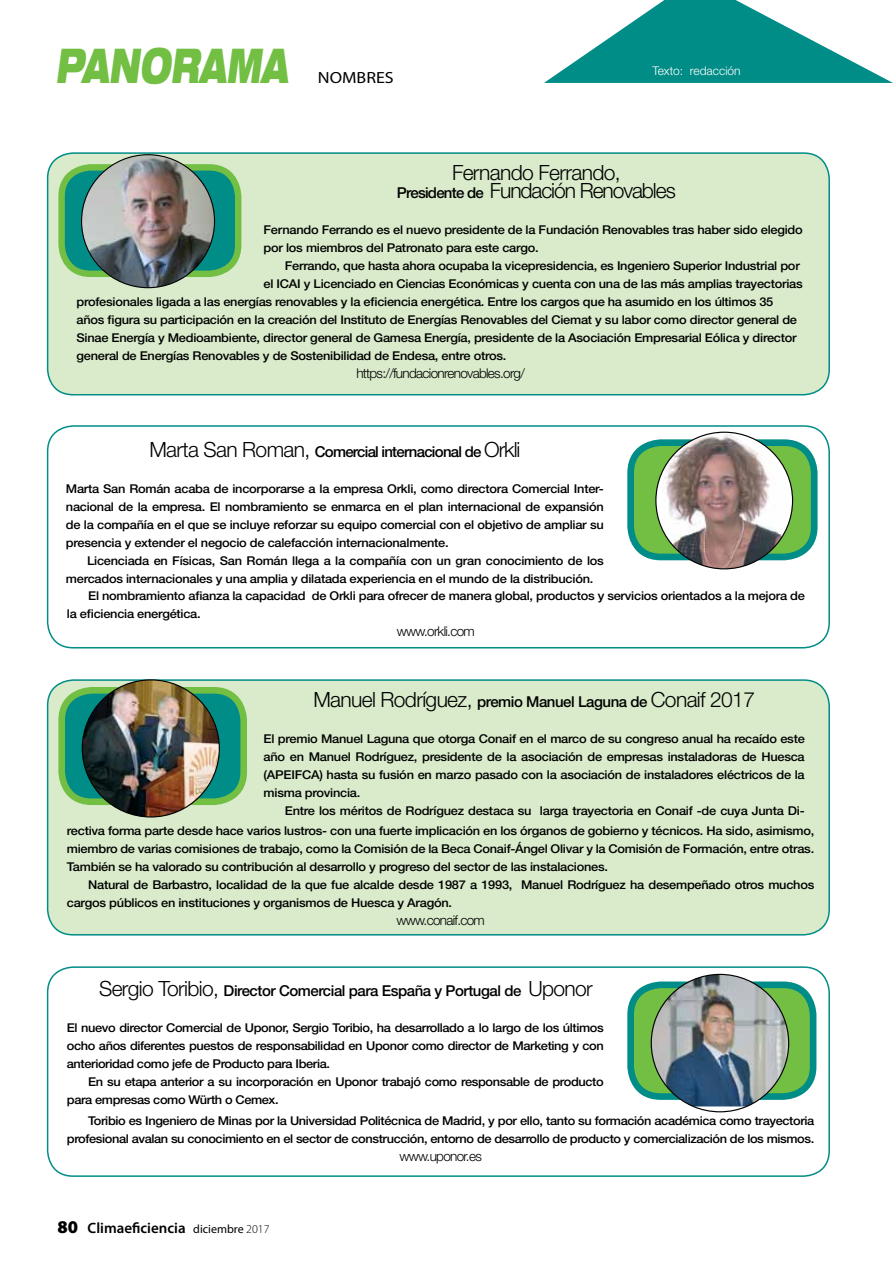
<style>
.page{position:relative;width:893px;height:1263px;background:#fff}
.page>*{position:absolute;margin:0;border:0;box-sizing:border-box;transform-origin:0 0}
.t1{font:italic 900 expanded 48px "Helvetica Neue LT Std";color:#72bf44;scale:.62 1}
.t2{font:300 21px/18px "Helvetica Neue LT Std";letter-spacing:-.05em;color:#000;text-align:center}
.t3{font:300 21px "Helvetica Neue LT Std";letter-spacing:-.03em;color:#000}
.t4{font:500 15px "Helvetica Neue LT Std";letter-spacing:-.03em;color:#000}
.t5{font:500 15px "Helvetica Neue LT Std";letter-spacing:-.05em;color:#000}
.t6{font:600 15px "Myriad Pro";color:#000}
.t7{font:300 13.5px "Helvetica Neue LT Std";letter-spacing:-.05em;color:#000}
.t8{font:500 12.15px/18px "Helvetica Neue LT Std";letter-spacing:-.02em;color:#000;scale:1.06 1}
.t9{font:300 12px "Helvetica Neue LT Std";color:#fff}
.s1{font-family:"Myriad Pro";font-weight:400;font-style:normal;font-stretch:normal;font-size:16.2px;color:#000}
.s2{font-weight:500;font-size:15px}
.s3{font-weight:300;font-size:21px}
.s4{font-weight:900;font-size:18px}
.s5{font-weight:400;font-size:12px}
.s6{font-weight:300;font-size:12px}
</style>
<div class="page">
<div style="left:48px;top:153px;width:781px;height:242px;background:#d9ebcb;border-radius:26px"></div>
<div style="left:47px;top:152px;width:783px;height:243px;border:2px solid #008c87;border-radius:26px"></div>
<div style="left:48px;top:680px;width:781px;height:255px;background:#d9ebcb;border-radius:26px"></div>
<div style="left:47px;top:679px;width:783px;height:256px;border:2px solid #008c87;border-radius:26px"></div>
<div style="left:47px;top:966px;width:783px;height:211px;border:2px solid #008c87;border-radius:26px"></div>
<div style="left:47px;top:425px;width:783px;height:223px;border:2px solid #008c87;border-radius:26px"></div>
<svg style="left:544px;top:0;width:349px;height:83px"></svg>
<div style="left:62px;top:167px;width:176px;height:107px;background:#008c87;border-radius:29px"></div>
<div style="left:58px;top:164px;width:183px;height:113px;border:6px solid #72bf44;border-radius:29px"></div>
<img style="left:82px;top:155px;width:133px;height:133px;border-radius:66px">
<div style="left:62px;top:690px;width:182px;height:112px;background:#008c87;border-radius:30px"></div>
<div style="left:58px;top:687px;width:189px;height:118px;border:7px solid #72bf44;border-radius:30px"></div>
<img style="left:82px;top:680px;width:137px;height:137px;border-radius:69px">
<div style="left:631px;top:985px;width:182px;height:111px;background:#72bf44;border-radius:30px"></div>
<div style="left:627px;top:981px;width:189px;height:119px;border:7px solid #008c87;border-radius:30px"></div>
<img style="left:651px;top:974px;width:138px;height:132px">
<div style="left:631px;top:443px;width:183px;height:114px;background:#72bf44;border-radius:30px"></div>
<div style="left:627px;top:439px;width:191px;height:121px;border:7px solid #008c87;border-radius:30px"></div>
<img style="left:656px;top:432px;width:136px;height:137px;border-radius:68px">
<h1 class="t1" style="left:55px;top:35px;width:547px">PANORAMA <span class="s1">NOMBRES</span></h1>
<p class="t9" style="left:652px;top:63px;width:90px">Texto: redacción</p>
<h2 class="t2" style="left:397px;top:163px;width:280px">Fernando Ferrando,<br><span class="s2">Presidente de</span> Fundación Renovables</h2>
<p class="t8" style="left:264px;top:220px;width:510px">Fernando Ferrando es el nuevo presidente de la Fundación Renovables tras haber sido elegido por los miembros del Patronato para este cargo.</p>
<p class="t8" style="left:264px;top:256px;width:510px;text-align:right">Ferrando, que hasta ahora ocupaba la vicepresidencia, es Ingeniero Superior Industrial por<br>el ICAI y Licenciado en Ciencias Económicas y cuenta con una de las más amplias trayectorias</p>
<p class="t8" style="left:77px;top:293px;width:681px">profesionales ligada a las energías renovables y la eficiencia energética. Entre los cargos que ha asumido en los últimos 35 años figura su participación en la creación del Instituto de Energías Renovables del Ciemat y su labor como director general de Sinae Energía y Medioambiente, director general de Gamesa Energía, presidente de la Asociación Empresarial Eólica y director general de Energías Renovables y de Sostenibilidad de Endesa, entre otros.</p>
<p class="t7" style="left:356px;top:365px;width:170px">https://fundacionrenovables.org/</p>
<p class="t5" style="left:149px;top:443px;width:373px"><span class="s3">Marta San Roman,</span> Comercial internacional de <span class="s3">Orkli</span></p>
<p class="t8" style="left:66px;top:480px;width:509px;text-align:justify">Marta San Román acaba de incorporarse a la empresa Orkli, como directora Comercial Inter&shy;nacional de la empresa. El nombramiento se enmarca en el plan internacional de expansión de la compañía en el que se incluye reforzar su equipo comercial con el objetivo de ampliar su presencia y extender el negocio de calefacción internacionalmente.</p>
<p class="t8" style="left:66px;top:552px;width:509px;text-indent:21px">Licenciada en Físicas, San Román llega a la compañía con un gran conocimiento de los mercados internacionales y una amplia y dilatada experiencia en el mundo de la distribución.</p>
<p class="t8" style="left:67px;top:586px;width:698px;text-indent:21px">El nombramiento afianza la capacidad de Orkli para ofrecer de manera global, productos y servicios orientados a la mejora de la eficiencia energética.</p>
<p class="t7" style="left:397px;top:623px;width:79px">www.orkli.com</p>
<h2 class="t3" style="left:313px;top:687px;width:443px">Manuel Rodríguez, <span class="s2">premio Manuel Laguna de</span> Conaif 2017</h2>
<p class="t8" style="left:264px;top:730px;width:512px;text-align:justify">El premio Manuel Laguna que otorga Conaif en el marco de su congreso anual ha recaído este año en Manuel Rodríguez, presidente de la asociación de empresas instaladoras de Huesca (APEIFCA) hasta su fusión en marzo pasado con la asociación de instaladores eléctricos de la misma provincia.</p>
<p class="t8" style="left:285px;top:802px;width:492px">Entre los méritos de Rodríguez destaca su larga trayectoria en Conaif -de cuya Junta Di-</p>
<p class="t8" style="left:67px;top:821px;width:707px;text-align:justify">rectiva forma parte desde hace varios lustros- con una fuerte implicación en los órganos de gobierno y técnicos. Ha sido, asimismo, miembro de varias comisiones de trabajo, como la Comisión de la Beca Conaif-Ángel Olivar y la Comisión de Formación, entre otras.<br>También se ha valorado su contribución al desarrollo y progreso del sector de las instalaciones.</p>
<p class="t8" style="left:67px;top:875px;width:707px;text-indent:21px">Natural de Barbastro, localidad de la que fue alcalde desde 1987 a 1993, Manuel Rodríguez ha desempeñado otros muchos cargos públicos en instituciones y organismos de Huesca y Aragón.</p>
<p class="t7" style="left:396px;top:911px;width:90px">www.conaif.com</p>
<p class="t4" style="left:99px;top:982px;width:495px"><span class="s3">Sergio Toribio,</span> Director Comercial para España y Portugal de <span class="s3">Uponor</span></p>
<p class="t8" style="left:67px;top:1019px;width:508px;text-align:justify">El nuevo director Comercial de Uponor, Sergio Toribio, ha desarrollado a lo largo de los últimos ocho años diferentes puestos de responsabilidad en Uponor como director de Marketing y con anterioridad como jefe de Producto para Iberia.</p>
<p class="t8" style="left:67px;top:1073px;width:508px;text-indent:21px">En su etapa anterior a su incorporación en Uponor trabajó como responsable de producto para empresas como Würth o Cemex.</p>
<p class="t8" style="left:67px;top:1111px;width:707px;text-align:right">Toribio es Ingeniero de Minas por la Universidad Politécnica de Madrid, y por ello, tanto su formación académica como trayectoria profesional avalan su conocimiento en el sector de construcción, entorno de desarrollo de producto y comercialización de los mismos.</p>
<p class="t7" style="left:399px;top:1148px;width:84px">www.uponor.es</p>
<p class="t6" style="left:57px;top:1219px;width:214px"><span class="s4">80</span> Climaeficiencia <span class="s5">diciembre</span> <span class="s6">2017</span></p>
</div>
